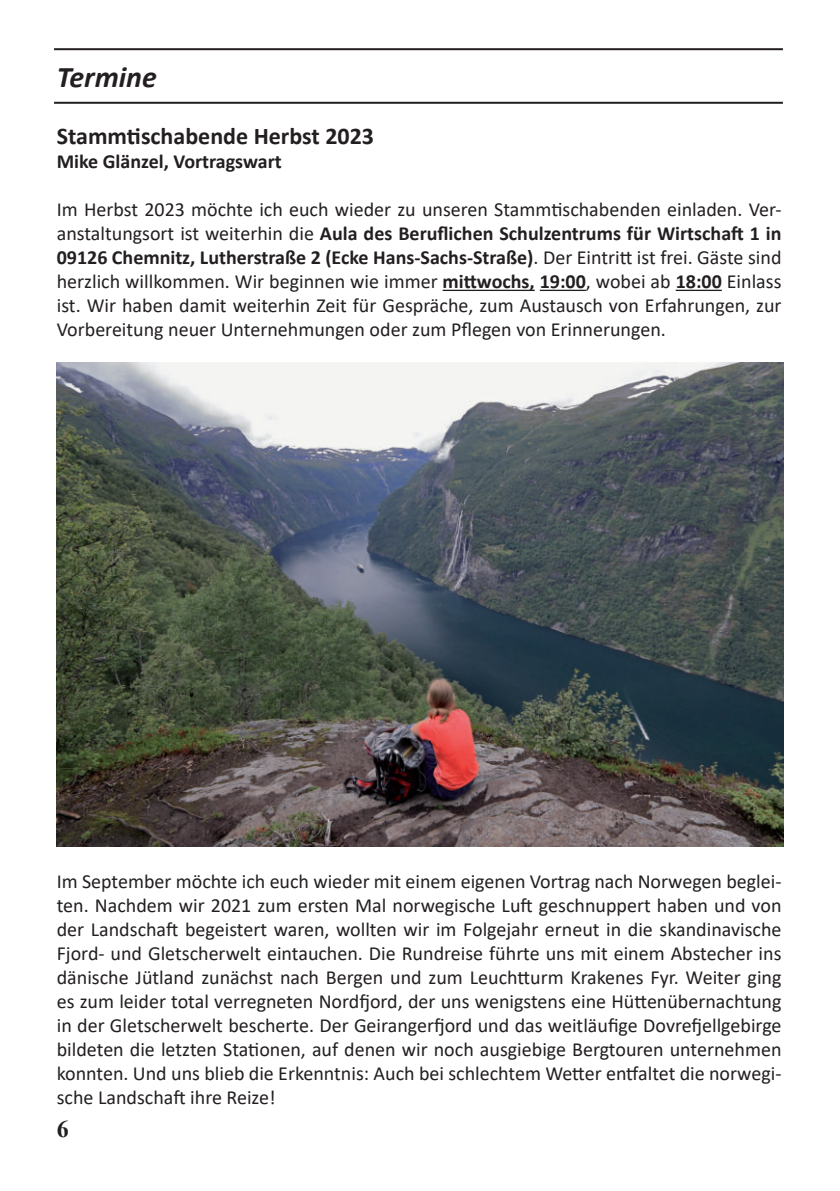
<style>
.page{position:relative;width:840px;height:1191px;background:#fff}
.page>*{position:absolute;margin:0;border:0;box-sizing:border-box;transform-origin:0 0}
.t1{font:italic 700 30px "Calibri";color:#231f20}
.t2{font:700 24px "Calibri";color:#231f20}
.t3{font:700 24px "Times New Roman";color:#231f20}
.t4{font:20px/24px "Calibri";color:#231f20;text-align:justify}
.t5{font:700 20px "Calibri";color:#231f20}
.s1{font-weight:700}
</style>
<div class="page">
<hr style="left:54px;top:102px;width:728px;height:2px;background:#231f20">
<hr style="left:54px;top:48px;width:728px;height:2px;background:#231f20">
<hr style="left:442px;top:290px;width:92px;height:1px;background:#231f20">
<hr style="left:539px;top:290px;width:46px;height:1px;background:#231f20">
<hr style="left:675px;top:290px;width:46px;height:1px;background:#231f20">
<img style="left:57px;top:362px;width:725px;height:484px">
<h1 class="t1" style="left:57px;top:56px;width:101px">Termine</h1>
<p class="t2" style="left:57px;top:119px;width:318px">Stammtischabende Herbst 2023</p>
<p class="t5" style="left:57px;top:147px;width:226px">Mike Glänzel, Vortragswart</p>
<p class="t4" style="left:57px;top:197px;width:726px">Im Herbst 2023 möchte ich euch wieder zu unseren Stammtischabenden einladen. Ver&shy;anstaltungsort ist weiterhin die <span class="s1">Aula des Beruflichen Schulzentrums für Wirtschaft 1 in 09126 Chemnitz, Lutherstraße 2 (Ecke Hans-Sachs-Straße)</span>. Der Eintritt ist frei. Gäste sind herzlich willkommen. Wir beginnen wie immer <span class="s1">mittwochs, 19:00</span>, wobei ab <span class="s1">18:00</span> Einlass ist. Wir haben damit weiterhin Zeit für Gespräche, zum Austausch von Erfahrungen, zur Vorbereitung neuer Unternehmungen oder zum Pflegen von Erinnerungen.</p>
<p class="t4" style="left:57px;top:869px;width:726px">Im September möchte ich euch wieder mit einem eigenen Vortrag nach Norwegen beglei&shy;ten. Nachdem wir 2021 zum ersten Mal norwegische Luft geschnuppert haben und von der Landschaft begeistert waren, wollten wir im Folgejahr erneut in die skandinavische Fjord- und Gletscherwelt eintauchen. Die Rundreise führte uns mit einem Abstecher ins dänische Jütland zunächst nach Bergen und zum Leuchtturm Krakenes Fyr. Weiter ging es zum leider total verregneten Nordfjord, der uns wenigstens eine Hüttenübernachtung in der Gletscherwelt bescherte. Der Geirangerfjord und das weitläufige Dovrefjellgebirge bildeten die letzten Stationen, auf denen wir noch ausgiebige Bergtouren unternehmen konnten. Und uns blieb die Erkenntnis: Auch bei schlechtem Wetter entfaltet die norwegi&shy;sche Landschaft ihre Reize!</p>
<p class="t3" style="left:57px;top:1114px;width:13px">6</p>
</div>
